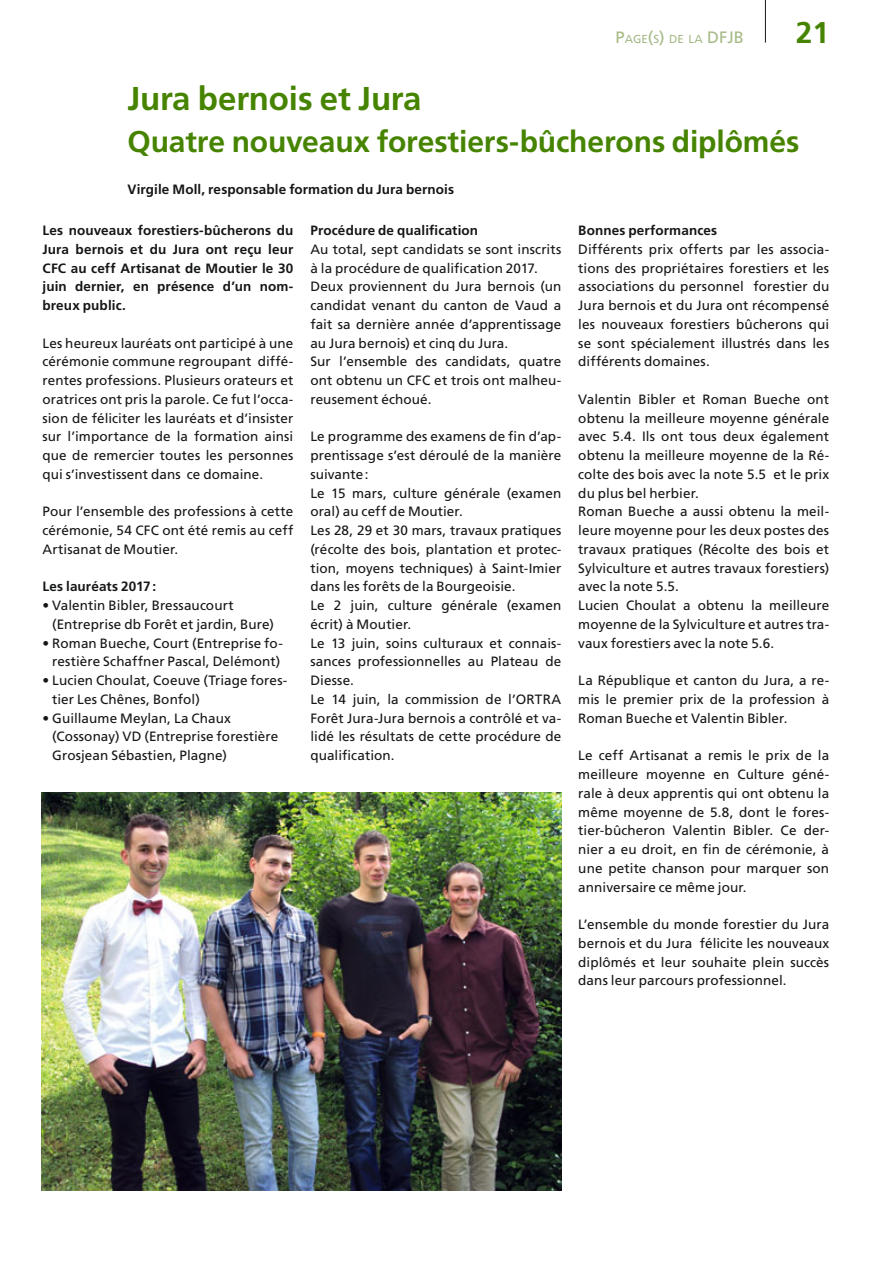
<style>
.page{position:relative;width:893px;height:1263px;background:#fff}
.page>*{position:absolute;margin:0;border:0;box-sizing:border-box;transform-origin:0 0}
.t1{font:700 33px "Frutiger LT";letter-spacing:-.005em;color:#468400}
.t2{font:700 30px "Frutiger LT";letter-spacing:-.005em;color:#468400}
.t3{font:13.5px/18.8px "Frutiger LT";letter-spacing:.005em;color:#151616;text-align:justify}
.t4{font:700 13.5px/18.8px "Frutiger LT";letter-spacing:.01em;color:#151616;text-align:justify}
.t5{font:11.55px "Frutiger LT";color:#a6ba87}
.s1{font-size:16.5px}
</style>
<div class="page">
<hr style="left:765px;top:0;width:1px;height:43px;background:#151616">
<img style="left:42px;top:792px;width:519px;height:399px">
<p class="t5" style="left:616px;top:34px;width:130px"><span class="s1">P</span>AGE<span class="s1">(</span>S<span class="s1">)</span> DE LA <span class="s1">DFJB</span></p>
<h2 class="t2" style="left:796px;top:20px;width:35px">21</h2>
<h1 class="t1" style="left:128px;top:85px;width:295px">Jura bernois et Jura</h1>
<h2 class="t2" style="left:128px;top:129px;width:673px">Quatre nouveaux forestiers-bûcherons diplômés</h2>
<p class="t4" style="left:128px;top:181px;width:328px">Virgile Moll, responsable formation du Jura bernois</p>
<p class="t4" style="left:43px;top:222px;width:252px">Les nouveaux forestiers-bûcherons du Jura bernois et du Jura ont reçu leur CFC au ceff Artisanat de Moutier le 30 juin dernier, en présence d’un nom&shy;breux public.</p>
<p class="t3" style="left:43px;top:335px;width:252px">Les heureux lauréats ont participé à une cérémonie commune regroupant diffé&shy;rentes professions. Plusieurs orateurs et oratrices ont pris la parole. Ce fut l’occa&shy;sion de féliciter les lauréats et d’insister sur l’importance de la formation ainsi que de remercier toutes les personnes qui s’investissent dans ce domaine.</p>
<p class="t3" style="left:43px;top:503px;width:252px">Pour l’ensemble des professions à cette cérémonie, 54 CFC ont été remis au ceff Artisanat de Moutier.</p>
<p class="t4" style="left:43px;top:578px;width:115px">Les lauréats 2017 :</p>
<p class="t3" style="left:52px;top:597px;width:223px;text-indent:-10px">• Valentin Bibler, Bressaucourt (Entreprise db Forêt et jardin, Bure)</p>
<p class="t3" style="left:43px;top:635px;width:242px;text-align:center">• Roman Bueche, Court (Entreprise fo&shy;restière Schaffner Pascal, Delémont)</p>
<p class="t3" style="left:52px;top:672px;width:237px;text-indent:-10px">• Lucien Choulat, Coeuve (Triage fores&shy;tier Les Chênes, Bonfol)</p>
<p class="t3" style="left:52px;top:710px;width:228px;text-align:left;text-indent:-10px">• Guillaume Meylan, La Chaux (Cossonay) VD (Entreprise forestière<br>Grosjean Sébastien, Plagne)</p>
<p class="t4" style="left:310px;top:222px;width:169px">Procédure de qualification</p>
<p class="t3" style="left:310px;top:241px;width:252px;text-align:left">Au total, sept candidats se sont inscrits à la procédure de qualification 2017.<br>Deux proviennent du Jura bernois (un candidat venant du canton de Vaud a fait sa dernière année d’apprentissage au Jura bernois) et cinq du Jura.<br>Sur l’ensemble des candidats, quatre ont obtenu un CFC et trois ont malheu&shy;reusement échoué.</p>
<p class="t3" style="left:310px;top:428px;width:252px;text-align:left">Le programme des examens de fin d’ap&shy;prentissage s’est déroulé de la manière suivante :<br>Le 15 mars, culture générale (examen oral) au ceff de Moutier.<br>Les 28, 29 et 30 mars, travaux pratiques (récolte des bois, plantation et protec&shy;tion, moyens techniques) à Saint-Imier dans les forêts de la Bourgeoisie.<br>Le 2 juin, culture générale (examen écrit) à Moutier.<br>Le 13 juin, soins culturaux et connais&shy;sances professionnelles au Plateau de<br>Diesse.<br>Le 14 juin, la commission de l’ORTRA<br>Forêt Jura-Jura bernois a contrôlé et va&shy;lidé les résultats de cette procédure de qualification.</p>
<p class="t4" style="left:578px;top:222px;width:140px">Bonnes performances</p>
<p class="t3" style="left:578px;top:241px;width:252px">Différents prix offerts par les associa&shy;tions des propriétaires forestiers et les associations du personnel forestier du Jura bernois et du Jura ont récompensé les nouveaux forestiers bûcherons qui se sont spécialement illustrés dans les différents domaines.</p>
<p class="t3" style="left:578px;top:391px;width:252px;text-align:left">Valentin Bibler et Roman Bueche ont obtenu la meilleure moyenne générale avec 5.4. Ils ont tous deux également obtenu la meilleure moyenne de la Ré&shy;colte des bois avec la note 5.5 et le prix du plus bel herbier.<br>Roman Bueche a aussi obtenu la meil&shy;leure moyenne pour les deux postes des travaux pratiques (Récolte des bois et Sylviculture et autres travaux forestiers) avec la note 5.5.<br>Lucien Choulat a obtenu la meilleure moyenne de la Sylviculture et autres tra&shy;vaux forestiers avec la note 5.6.</p>
<p class="t3" style="left:578px;top:672px;width:252px">La République et canton du Jura, a re&shy;mis le premier prix de la profession à Roman Bueche et Valentin Bibler.</p>
<p class="t3" style="left:578px;top:747px;width:252px">Le ceff Artisanat a remis le prix de la meilleure moyenne en Culture géné&shy;rale à deux apprentis qui ont obtenu la même moyenne de 5.8, dont le fores&shy;tier-bûcheron Valentin Bibler. Ce der&shy;nier a eu droit, en fin de cérémonie, à une petite chanson pour marquer son anniversaire ce même jour.</p>
<p class="t3" style="left:578px;top:916px;width:252px">L’ensemble du monde forestier du Jura bernois et du Jura félicite les nouveaux diplômés et leur souhaite plein succès dans leur parcours professionnel.</p>
</div>
